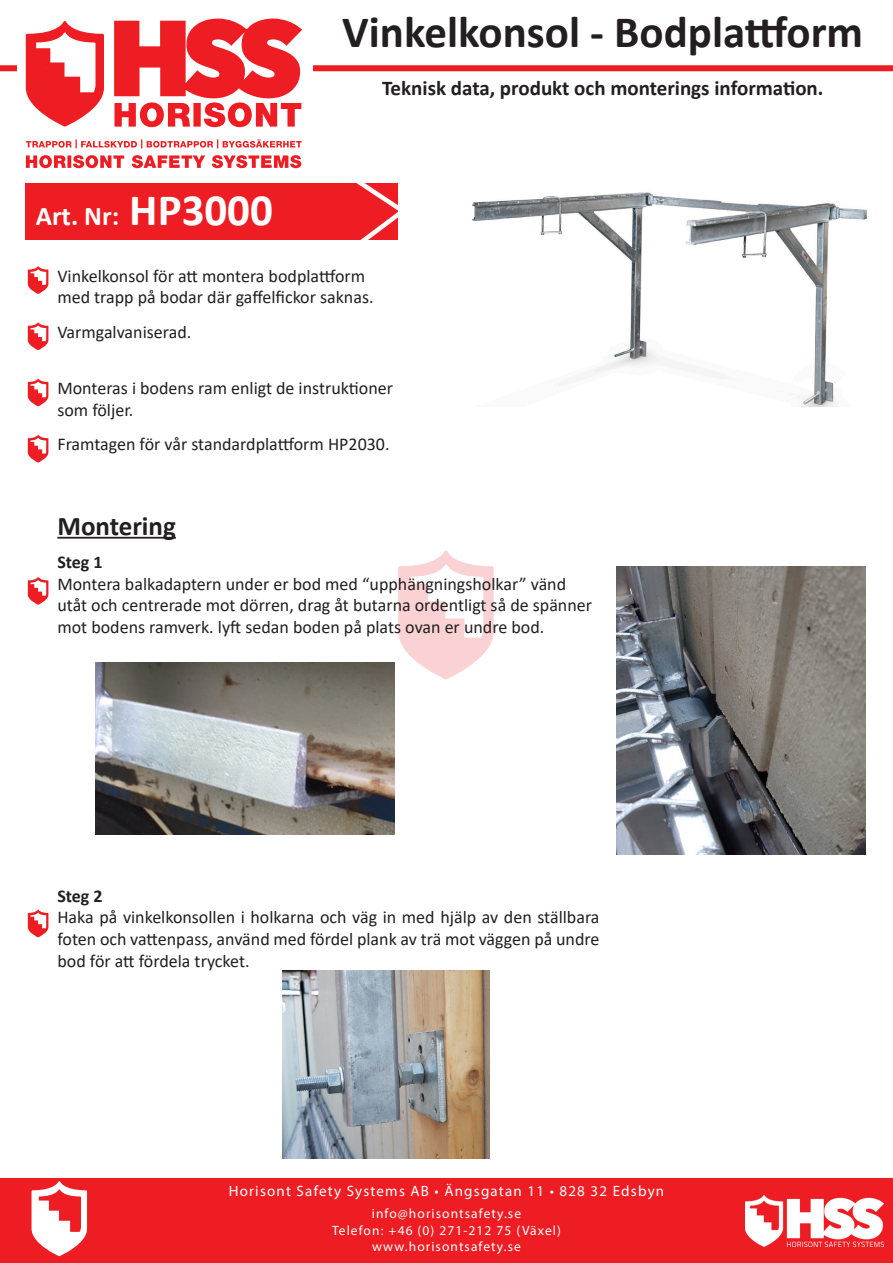
<style>
.page{position:relative;width:893px;height:1263px;background:#fff}
.page>*{position:absolute;margin:0;border:0;box-sizing:border-box;transform-origin:0 0}
.t1{font:700 45px "Calibri";color:#231f20}
.t2{font:700 27px "Calibri";color:#fff}
.t3{font:700 27px "Calibri";color:#231f20}
.t4{font:700 21px "Calibri";color:#231f20}
.t5{font:18px/21.6px "Calibri";color:#231f20}
.t6{font:700 18px "Calibri";color:#231f20}
.t7{font:15px "Myriad Pro";letter-spacing:.08em;color:#fff}
.t8{font:13.5px/16.2px "Myriad Pro";letter-spacing:.08em;color:#fff;text-align:center}
.s1{font-size:45px}
</style>
<div class="page">
<div style="left:0;top:1178px;width:893px;height:85px;background:#ee1d23"></div>
<img style="left:746px;top:1195px;width:137px;height:51px">
<div style="left:0;top:65px;width:893px;height:6px;background:#ee1d23"></div>
<div style="left:17px;top:0;width:296px;height:196px;background:#fff"></div>
<svg style="left:114px;top:19px;width:188px;height:108px"></svg>
<svg style="left:26px;top:139px;width:276px;height:9px"></svg>
<svg style="left:26px;top:155px;width:275px;height:13px"></svg>
<svg style="left:26px;top:21px;width:78px;height:106px"></svg>
<svg style="left:32px;top:1181px;width:55px;height:75px"></svg>
<div style="left:26px;top:183px;width:372px;height:57px;background:#ee1d23"></div>
<svg style="left:356px;top:183px;width:42px;height:57px"></svg>
<svg style="left:27px;top:269px;width:22px;height:17px"></svg>
<svg style="left:28px;top:266px;width:20px;height:28px"></svg>
<svg style="left:27px;top:325px;width:22px;height:26px"></svg>
<svg style="left:28px;top:322px;width:20px;height:28px"></svg>
<svg style="left:27px;top:378px;width:22px;height:29px"></svg>
<svg style="left:28px;top:379px;width:20px;height:27px"></svg>
<svg style="left:27px;top:434px;width:22px;height:20px"></svg>
<svg style="left:28px;top:435px;width:20px;height:28px"></svg>
<svg style="left:27px;top:580px;width:22px;height:16px"></svg>
<svg style="left:28px;top:577px;width:20px;height:28px"></svg>
<hr style="left:57px;top:537px;width:119px;height:2px;background:#231f20">
<svg style="left:27px;top:913px;width:22px;height:25px"></svg>
<svg style="left:28px;top:909px;width:20px;height:28px"></svg>
<img style="left:472px;top:192px;width:395px;height:215px">
<svg style="left:398px;top:551px;width:96px;height:128px"></svg>
<img style="left:96px;top:663px;width:298px;height:171px">
<img style="left:617px;top:566px;width:248px;height:289px">
<img style="left:282px;top:970px;width:207px;height:189px">
<p class="t2" style="left:36px;top:197px;width:239px">Art. Nr: <span class="s1">HP3000</span></p>
<p class="t1" style="left:342px;top:0;width:522px">Vinkelkonsol - Bodplattform</p>
<p class="t4" style="left:382px;top:73px;width:443px">Teknisk data, produkt och monterings information.</p>
<p class="t5" style="left:57px;top:265px;width:318px">Vinkelkonsol för att montera bodplattform med trapp på bodar där gaffelfickor saknas.</p>
<p class="t5" style="left:57px;top:321px;width:135px">Varmgalvaniserad.</p>
<p class="t5" style="left:57px;top:377px;width:337px">Monteras i bodens ram enligt de instruktioner som följer.</p>
<p class="t5" style="left:57px;top:433px;width:334px">Framtagen för vår standardplattform HP2030.</p>
<p class="t3" style="left:57px;top:507px;width:120px">Montering</p>
<p class="t6" style="left:57px;top:549px;width:47px">Steg 1</p>
<p class="t5" style="left:57px;top:572px;width:510px">Montera balkadaptern under er bod med “upphängningsholkar” vänd</p>
<p class="t5" style="left:57px;top:594px;width:536px">utåt och centrerade mot dörren, drag åt butarna ordentligt så de spänner</p>
<p class="t5" style="left:57px;top:616px;width:488px">mot bodens ramverk. lyft sedan boden på plats ovan er undre bod.</p>
<p class="t6" style="left:57px;top:883px;width:47px">Steg 2</p>
<p class="t5" style="left:57px;top:906px;width:544px;text-align:justify">Haka på vinkelkonsollen i holkarna och väg in med hjälp av den ställbara foten och vattenpass, använd med fördel plank av trä mot väggen på undre bod för att fördela trycket.</p>
<p class="t7" style="left:229px;top:1182px;width:437px">Horisont Safety Systems AB • Ängsgatan 11 • 828 32 Edsbyn</p>
<p class="t8" style="left:332px;top:1205px;width:230px">info@horisontsafety.se<br>Telefon: +46 (0) 271-212 75 (Växel) www.horisontsafety.se</p>
</div>
